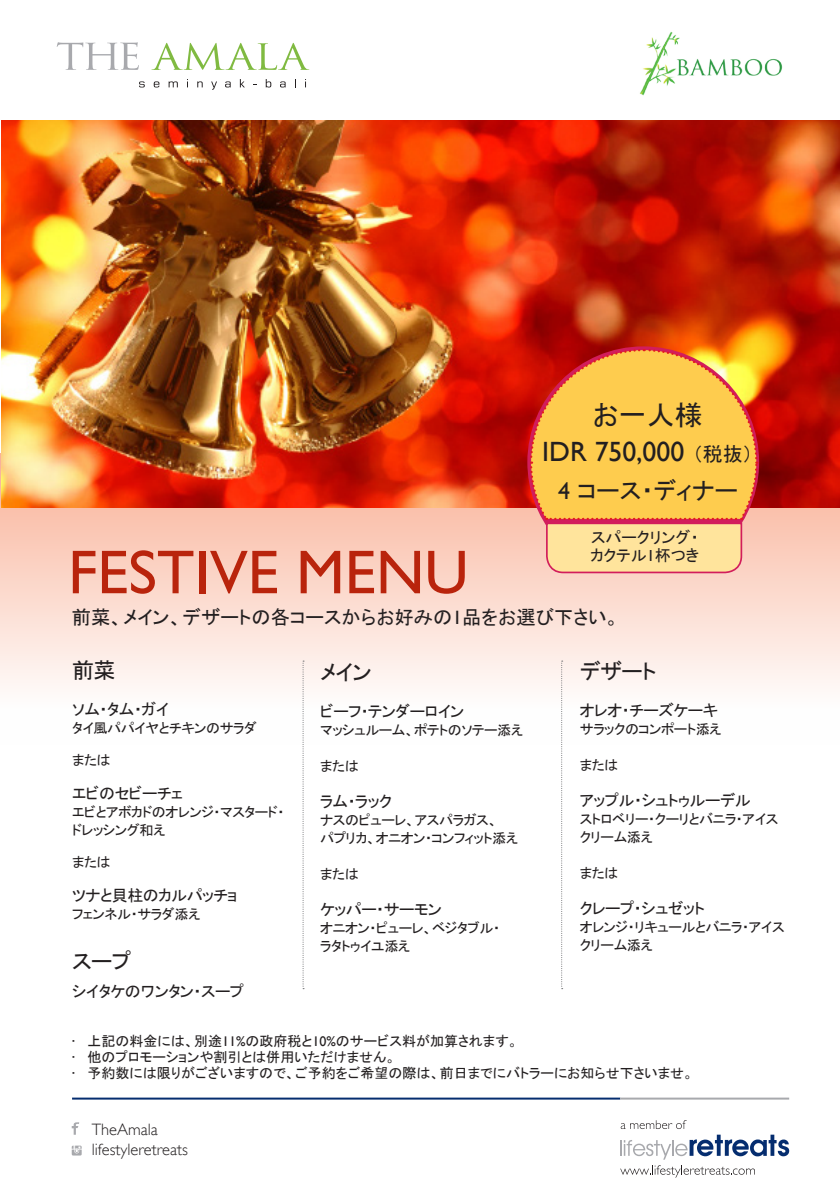
<style>
.page{position:relative;width:840px;height:1191px;background:#fff}
.page>*{position:absolute;margin:0;border:0;box-sizing:border-box;transform-origin:0 0}
.t1{font:62.2px "Gill Sans";color:#b9240c}
.t2{font:27.8px "Gill Sans";color:#231f20}
.t3{font:27.8px "MS P Gothic";color:#231f20}
.t4{font:24px "MS P Gothic";color:#231f20}
.t5{font:22px "MS P Gothic";letter-spacing:-.03em;color:#231f20}
.t6{font:19.2px "MS P Gothic";color:#231f20}
.t7{font:300 16.4px "Gill Sans";color:#231f20}
.t8{font:16px "MS P Gothic";letter-spacing:-.03em;color:#231f20}
.t9{font:16px "MS P Gothic";color:#231f20}
.t10{font:14px/18px "MS P Gothic";letter-spacing:-.03em;color:#231f20}
.t11{font:14px "MS P Gothic";color:#231f20}
.s1{font-family:"MS P Gothic";font-size:20px}
.s2{font-family:"Gill Sans"}
</style>
<div class="page">
<svg style="left:0;top:453px;width:839px;height:290px"></svg>
<img style="left:1px;top:120px;width:838px;height:388px">
<hr style="left:72px;top:1097px;width:548px;height:2px;background:#052d6f">
<hr style="left:620px;top:1097px;width:168px;height:2px;background:#a8a9ad">
<svg style="left:620px;top:1165px;width:134px;height:12px"></svg>
<svg style="left:620px;top:1120px;width:168px;height:39px"></svg>
<svg style="left:72px;top:1122px;width:7px;height:12px"></svg>
<svg style="left:72px;top:1145px;width:10px;height:10px"></svg>
<svg style="left:57px;top:42px;width:82px;height:28px"></svg>
<svg style="left:151px;top:43px;width:158px;height:27px"></svg>
<svg style="left:139px;top:81px;width:6px;height:6px"></svg>
<svg style="left:154px;top:81px;width:5px;height:6px"></svg>
<svg style="left:168px;top:81px;width:10px;height:6px"></svg>
<svg style="left:197px;top:81px;width:5px;height:6px"></svg>
<svg style="left:211px;top:81px;width:6px;height:9px"></svg>
<svg style="left:225px;top:81px;width:5px;height:6px"></svg>
<svg style="left:240px;top:79px;width:5px;height:8px"></svg>
<svg style="left:265px;top:79px;width:6px;height:8px"></svg>
<svg style="left:280px;top:81px;width:5px;height:6px"></svg>
<img style="left:639px;top:32px;width:144px;height:64px">
<svg style="left:528px;top:348px;width:230px;height:226px;background:#f7b95b"></svg>
<svg style="left:302px;top:660px;width:2px;height:329px"></svg>
<svg style="left:561px;top:660px;width:1px;height:329px"></svg>
<p class="t1" style="left:68px;top:536px;width:401px">FESTIVE MENU</p>
<p class="t3" style="left:592px;top:401px;width:111px">お一人様</p>
<p class="t2" style="left:542px;top:436px;width:212px">IDR 750,000 <span class="s1">（税抜）</span></p>
<p class="t4" style="left:557px;top:479px;width:181px"><span class="s2">4</span> コース・ディナー</p>
<p class="t9" style="left:590px;top:529px;width:109px">スパークリング・</p>
<p class="t8" style="left:590px;top:547px;width:111px">カクテル<span class="s2">1</span>杯つき</p>
<p class="t6" style="left:72px;top:607px;width:549px">前菜、メイン、デザートの各コースからお好みの<span class="s2">1</span>品をお選び下さい。</p>
<p class="t5" style="left:72px;top:659px;width:45px">前菜</p>
<p class="t8" style="left:72px;top:701px;width:98px">ソム・タム・ガイ</p>
<p class="t10" style="left:72px;top:719px;width:186px">タイ風パパイヤとチキンのサラダ</p>
<p class="t10" style="left:72px;top:751px;width:40px">または</p>
<p class="t8" style="left:72px;top:785px;width:112px">エビのセビーチェ</p>
<p class="t10" style="left:72px;top:803px;width:214px">エビとアボカドのオレンジ・マスタード・ドレッシング和え</p>
<p class="t10" style="left:72px;top:853px;width:40px">または</p>
<p class="t8" style="left:72px;top:887px;width:167px">ツナと貝柱のカルパッチョ</p>
<p class="t10" style="left:72px;top:905px;width:130px">フェンネル・サラダ添え</p>
<p class="t5" style="left:72px;top:950px;width:61px">スープ</p>
<p class="t8" style="left:72px;top:983px;width:173px">シイタケのワンタン・スープ</p>
<p class="t5" style="left:320px;top:661px;width:53px">メイン</p>
<p class="t8" style="left:320px;top:703px;width:146px">ビーフ・テンダーロイン</p>
<p class="t10" style="left:320px;top:721px;width:205px">マッシュルーム、ポテトのソテー添え</p>
<p class="t10" style="left:320px;top:757px;width:40px">または</p>
<p class="t8" style="left:320px;top:793px;width:73px">ラム・ラック</p>
<p class="t10" style="left:320px;top:811px;width:179px">ナスのピューレ、アスパラガス、</p>
<p class="t10" style="left:320px;top:829px;width:200px">パプリカ、オニオン・コンフィット添え</p>
<p class="t10" style="left:320px;top:865px;width:40px">または</p>
<p class="t8" style="left:320px;top:901px;width:123px">ケッパー・サーモン</p>
<p class="t10" style="left:320px;top:919px;width:181px">オニオン・ピューレ、ベジタブル・</p>
<p class="t10" style="left:320px;top:937px;width:92px">ラタトゥイユ添え</p>
<p class="t5" style="left:579px;top:660px;width:78px">デザート</p>
<p class="t8" style="left:579px;top:702px;width:140px">オレオ・チーズケーキ</p>
<p class="t10" style="left:579px;top:720px;width:143px">サラックのコンポート添え</p>
<p class="t10" style="left:579px;top:756px;width:40px">または</p>
<p class="t8" style="left:579px;top:792px;width:173px">アップル・シュトゥルーデル</p>
<p class="t10" style="left:579px;top:810px;width:200px">ストロベリー・クーリとバニラ・アイス</p>
<p class="t10" style="left:579px;top:828px;width:75px">クリーム添え</p>
<p class="t10" style="left:579px;top:864px;width:40px">または</p>
<p class="t8" style="left:579px;top:900px;width:126px">クレープ・シュゼット</p>
<p class="t10" style="left:579px;top:918px;width:206px">オレンジ・リキュールとバニラ・アイス</p>
<p class="t10" style="left:579px;top:936px;width:75px">クリーム添え</p>
<p class="t11" style="left:72px;top:1033px;width:447px">• 上記の料金には、別途<span class="s2">11%</span>の政府税と<span class="s2">10%</span>のサービス料が加算されます。</p>
<p class="t11" style="left:72px;top:1049px;width:325px">• 他のプロモーションや割引とは併用いただけません。</p>
<p class="t11" style="left:72px;top:1065px;width:622px">• 予約数には限りがございますので、ご予約をご希望の際は、前日までにバトラーにお知らせ下さいませ。</p>
<p class="t7" style="left:92px;top:1119px;width:68px">TheAmala</p>
<p class="t7" style="left:92px;top:1140px;width:98px">lifestyleretreats</p>
</div>
